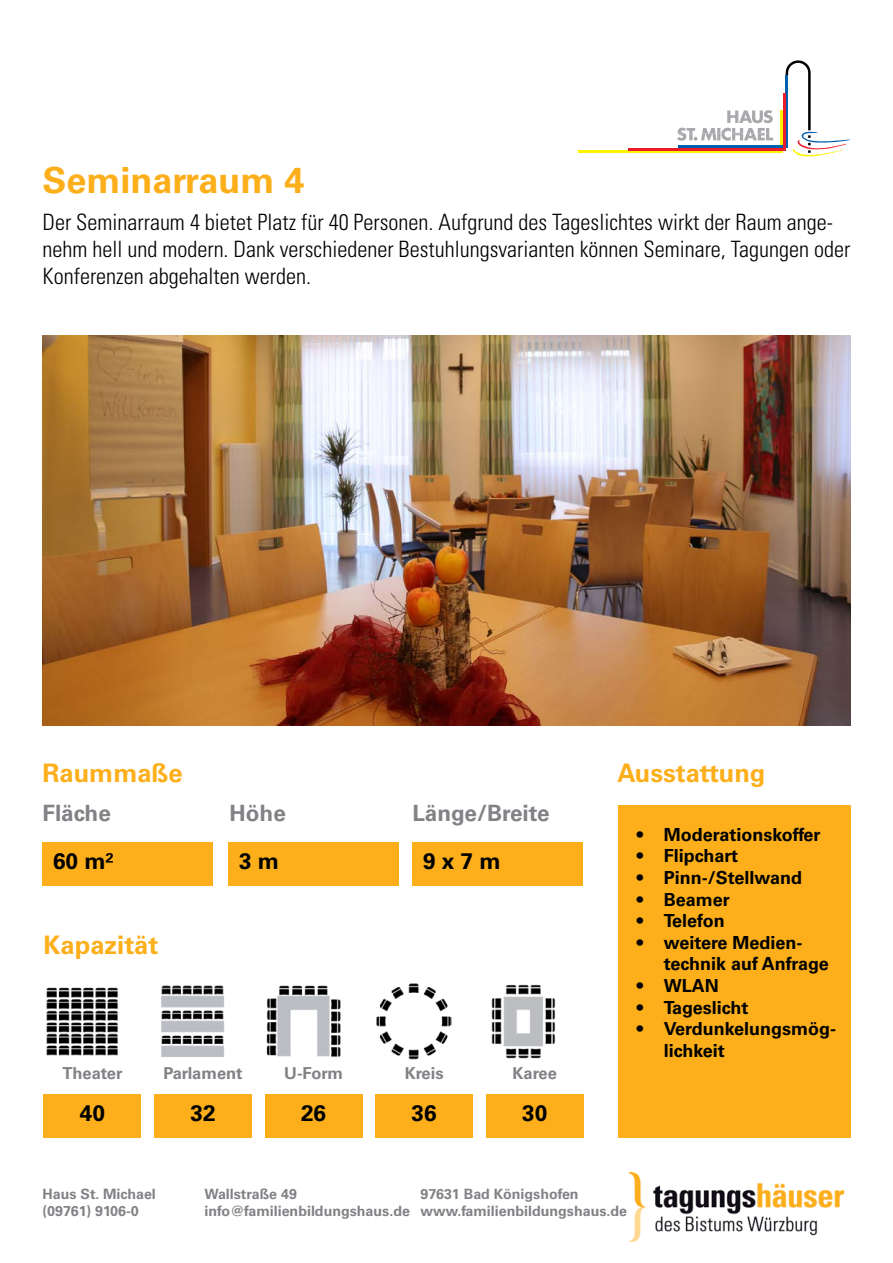
<style>
.page{position:relative;width:893px;height:1263px;background:#fff}
.page>*{position:absolute;margin:0;border:0;box-sizing:border-box;transform-origin:0 0}
.t1{font:700 36px "Univers LT Std";color:#fcaf1a}
.t2{font:700 25.5px "Univers LT Std";color:#fcaf1a}
.t3{font:300 condensed 22.5px/27px "Univers LT Std";color:#000}
.t4{font:700 22.5px "Univers LT Std";color:#808285}
.t5{font:700 22.5px "Univers LT Std";color:#000}
.t6{font:700 18px/21.6px "Univers LT Std";color:#000}
.t7{font:700 16.5px "Univers LT Std";color:#808285}
.t8{font:700 14.25px "Univers LT Std";color:#808285}
</style>
<div class="page">
<svg style="left:784px;top:60px;width:66px;height:96px"></svg>
<hr style="left:578px;top:150px;width:205px;height:3px;background:#fff200">
<hr style="left:628px;top:148px;width:155px;height:2px;background:#ed1c2b">
<hr style="left:678px;top:145px;width:105px;height:3px;background:#0060af">
<hr style="left:786px;top:75px;width:2px;height:73px;background:#0060af">
<hr style="left:783px;top:93px;width:3px;height:57px;background:#ed1c2b">
<hr style="left:781px;top:110px;width:2px;height:35px;background:#fff200">
<svg style="left:677px;top:110px;width:96px;height:31px"></svg>
<img style="left:43px;top:336px;width:807px;height:389px">
<div style="left:43px;top:842px;width:170px;height:43px;background:#fcaf1a"></div>
<div style="left:229px;top:842px;width:170px;height:43px;background:#fcaf1a"></div>
<div style="left:412px;top:842px;width:171px;height:43px;background:#fcaf1a"></div>
<div style="left:618px;top:805px;width:232px;height:332px;background:#fcaf1a"></div>
<img style="left:46px;top:987px;width:72px;height:69px">
<img style="left:161px;top:985px;width:64px;height:72px">
<img style="left:266px;top:985px;width:75px;height:72px">
<img style="left:376px;top:983px;width:76px;height:76px">
<img style="left:492px;top:984px;width:63px;height:75px">
<div style="left:44px;top:1094px;width:97px;height:43px;background:#fcaf1a"></div>
<div style="left:154px;top:1094px;width:98px;height:43px;background:#fcaf1a"></div>
<div style="left:265px;top:1094px;width:97px;height:43px;background:#fcaf1a"></div>
<div style="left:375px;top:1094px;width:98px;height:43px;background:#fcaf1a"></div>
<div style="left:486px;top:1094px;width:98px;height:43px;background:#fcaf1a"></div>
<img style="left:629px;top:1172px;width:214px;height:70px">
<h1 class="t1" style="left:43px;top:159px;width:263px">Seminarraum 4</h1>
<p class="t3" style="left:43px;top:209px;width:809px">Der Seminarraum 4 bietet Platz für 40 Personen. Aufgrund des Tageslichtes wirkt der Raum ange&shy;nehm hell und modern. Dank verschiedener Bestuhlungsvarianten können Seminare, Tagungen oder<br>Konferenzen abgehalten werden.</p>
<p class="t2" style="left:43px;top:758px;width:142px">Raummaße</p>
<p class="t4" style="left:43px;top:800px;width:70px">Fläche</p>
<p class="t4" style="left:230px;top:800px;width:58px">Höhe</p>
<p class="t4" style="left:412px;top:800px;width:139px">Länge/Breite</p>
<p class="t5" style="left:53px;top:848px;width:62px">60 m²</p>
<p class="t5" style="left:239px;top:848px;width:42px">3 m</p>
<p class="t5" style="left:423px;top:848px;width:79px">9 x 7 m</p>
<p class="t2" style="left:44px;top:930px;width:116px">Kapazität</p>
<p class="t7" style="left:62px;top:1063px;width:62px">Theater</p>
<p class="t7" style="left:163px;top:1063px;width:81px">Parlament</p>
<p class="t7" style="left:284px;top:1063px;width:60px">U-Form</p>
<p class="t7" style="left:405px;top:1063px;width:40px">Kreis</p>
<p class="t7" style="left:512px;top:1063px;width:46px">Karee</p>
<p class="t5" style="left:80px;top:1100px;width:27px">40</p>
<p class="t5" style="left:191px;top:1100px;width:27px">32</p>
<p class="t5" style="left:301px;top:1100px;width:27px">26</p>
<p class="t5" style="left:412px;top:1100px;width:27px">36</p>
<p class="t5" style="left:522px;top:1100px;width:27px">30</p>
<p class="t2" style="left:618px;top:758px;width:149px">Ausstattung</p>
<p class="t6" style="left:637px;top:824px;width:185px">• Moderationskoffer</p>
<p class="t6" style="left:637px;top:845px;width:103px">• Flipchart</p>
<p class="t6" style="left:637px;top:867px;width:167px">• Pinn-/Stellwand</p>
<p class="t6" style="left:637px;top:889px;width:95px">• Beamer</p>
<p class="t6" style="left:637px;top:910px;width:89px">• Telefon</p>
<p class="t6" style="left:664px;top:932px;width:167px;text-indent:-27px">• weitere Medien&shy;technik auf Anfrage</p>
<p class="t6" style="left:637px;top:975px;width:84px">• WLAN</p>
<p class="t6" style="left:637px;top:997px;width:113px">• Tageslicht</p>
<p class="t6" style="left:664px;top:1018px;width:174px;text-indent:-27px">• Verdunkelungsmög&shy;lichkeit</p>
<p class="t8" style="left:43px;top:1185px;width:115px">Haus St. Michael</p>
<p class="t8" style="left:205px;top:1185px;width:94px">Wallstraße 49</p>
<p class="t8" style="left:421px;top:1185px;width:160px">97631 Bad Königshofen</p>
<p class="t8" style="left:43px;top:1202px;width:98px">(09761) 9106-0</p>
<p class="t8" style="left:205px;top:1202px;width:424px">info@familienbildungshaus.de www.familienbildungshaus.de</p>
</div>
